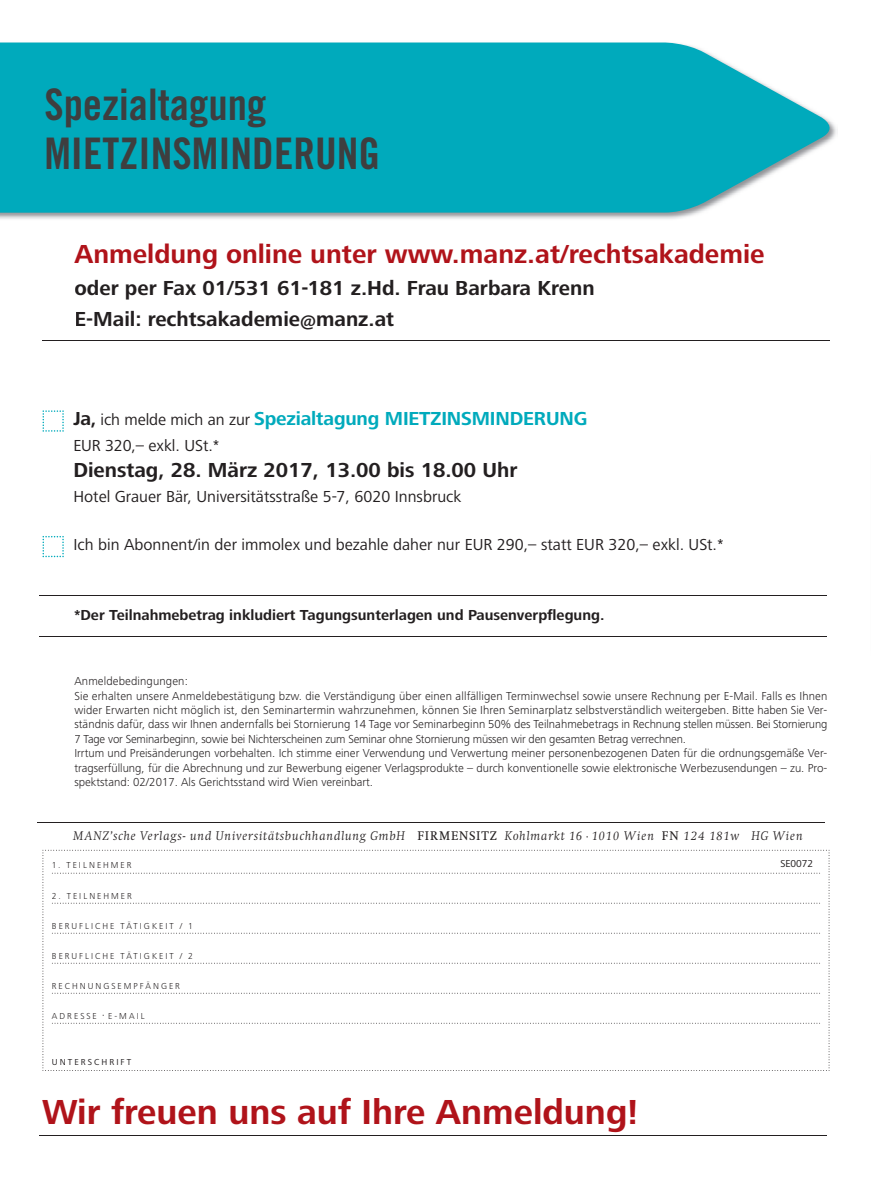
<style>
.page{position:relative;width:871px;height:1191px;background:#fff}
.page>*{position:absolute;margin:0;border:0;box-sizing:border-box;transform-origin:0 0}
.t1{font:43.5px/49.5px "Trade Gothic Bold Cond Twenty";color:#3e3e3f}
.t2{font:700 36px "Frutiger Next LT";color:#b0131a}
.t3{font:700 27px "Frutiger Next LT";color:#b0131a}
.t4{font:700 21px/31.5px "Frutiger Next LT";color:#231f20}
.t5{font:700 19.5px "Frutiger Next LT";letter-spacing:-.01em;color:#00aabc}
.t6{font:16.5px "Frutiger Next LT";color:#231f20}
.t7{font:700 15px "Frutiger Next LT";color:#231f20}
.t8{font:italic 300 12.75px "Swift LT Pro";letter-spacing:.06em;color:#231f20}
.t9{font:300 12px/14.4px "Frutiger Next LT";color:#231f20}
.t10{font:10.5px "Frutiger Next LT";color:#231f20}
.t11{font:300 9px "Frutiger Next LT";letter-spacing:.225em;color:#231f20}
.t12{font:9px "Frutiger Next LT";letter-spacing:.225em;color:#231f20}
.s1{color:#231f20}
.s2{font-weight:400;font-size:16.5px;color:#231f20}
.s3{font-weight:400;font-style:normal}
.s4{font-size:12px}
</style>
<div class="page">
<svg style="left:0;top:43px;width:837px;height:170px;background:#16b0c1"></svg>
<svg style="left:42px;top:849px;width:787px;height:222px"></svg>
<hr style="left:39px;top:1135px;width:787px;height:1px;background:#231f20">
<hr style="left:38px;top:822px;width:786px;height:1px;background:#231f20">
<svg style="left:43px;top:410px;width:21px;height:22px"></svg>
<svg style="left:43px;top:536px;width:21px;height:21px"></svg>
<hr style="left:43px;top:341px;width:786px;height:1px;background:#231f20">
<hr style="left:40px;top:595px;width:787px;height:1px;background:#231f20">
<hr style="left:40px;top:636px;width:787px;height:1px;background:#231f20">
<h1 class="t1" style="left:44px;top:79px;width:337px">Spezialtagung<br>MIETZINSMINDERUNG</h1>
<h3 class="t3" style="left:74px;top:239px;width:691px">Anmeldung online unter www.manz.at/rechtsakademie</h3>
<h3 class="t4" style="left:74px;top:272px;width:521px">oder per Fax 01/531 61-181 z.Hd. Frau Barbara Krenn<br>E-Mail: rechtsakademie@manz.at</h3>
<h3 class="t5" style="left:73px;top:408px;width:515px"><span class="s1">Ja,</span> <span class="s2">ich melde mich an zur</span> Spezialtagung MIETZINSMINDERUNG</h3>
<h3 class="t6" style="left:73px;top:436px;width:148px">EUR 320,– exkl. USt.*</h3>
<h3 class="t4" style="left:73px;top:454px;width:445px">Dienstag, 28. März 2017, 13.00 bis 18.00 Uhr</h3>
<h3 class="t6" style="left:73px;top:487px;width:389px">Hotel Grauer Bär, Universitätsstraße 5-7, 6020 Innsbruck</h3>
<h3 class="t6" style="left:73px;top:535px;width:651px">Ich bin Abonnent/in der immolex und bezahle daher nur EUR 290,– statt EUR 320,– exkl. USt.*</h3>
<p class="t7" style="left:74px;top:606px;width:532px">*Der Teilnahmebetrag inkludiert Tagungsunterlagen und Pausenverpflegung.</p>
<p class="t9" style="left:74px;top:674px;width:754px">Anmeldebedingungen:<br>Sie erhalten unsere Anmeldebestätigung bzw. die Verständigung über einen allfälligen Terminwechsel sowie unsere Rechnung per E-Mail. Falls es Ihnen wider Erwarten nicht möglich ist, den Seminartermin wahrzunehmen, können Sie Ihren Seminarplatz selbstverständlich weitergeben. Bitte haben Sie Ver&shy;ständnis dafür, dass wir Ihnen andernfalls bei Stornierung 14 Tage vor Seminarbeginn 50% des Teilnahmebetrags in Rechnung stellen müssen. Bei Stornierung 7 Tage vor Seminarbeginn, sowie bei Nichterscheinen zum Seminar ohne Stornierung müssen wir den gesamten Betrag verrechnen.<br>Irrtum und Preisänderungen vorbehalten. Ich stimme einer Verwendung und Verwertung meiner personenbezogenen Daten für die ordnungsgemäße Ver&shy;tragserfüllung, für die Abrechnung und zur Bewerbung eigener Verlagsprodukte – durch konventionelle sowie elektronische Werbezusendungen – zu. Pro&shy;spektstand: 02/2017. Als Gerichtsstand wird Wien vereinbart.</p>
<p class="t8" style="left:73px;top:828px;width:731px">MANZ’sche Verlags- und Universitätsbuchhandlung GmbH <span class="s3">FIRMENSITZ</span> Kohlmarkt 16 ∙ 1010 Wien <span class="s3">FN</span> 124 181w HG Wien</p>
<p class="t11" style="left:52px;top:860px;width:81px">1. TEILNEHMER</p>
<p class="t11" style="left:52px;top:890px;width:81px">2. TEILNEHMER</p>
<p class="t11" style="left:52px;top:920px;width:143px">BERUFLICHE TÄTIGKEIT / 1</p>
<p class="t11" style="left:52px;top:950px;width:143px">BERUFLICHE TÄTIGKEIT / 2</p>
<p class="t11" style="left:52px;top:980px;width:130px">RECHNUNGSEMPFÄNGER</p>
<p class="t11" style="left:52px;top:1010px;width:94px">ADRESSE <span class="s4">·</span> E-MAIL</p>
<p class="t12" style="left:52px;top:1057px;width:81px">UNTERSCHRIFT</p>
<h2 class="t2" style="left:42px;top:1092px;width:597px">Wir freuen uns auf Ihre Anmeldung!</h2>
<p class="t10" style="left:780px;top:858px;width:34px">SE0072</p>
</div>
